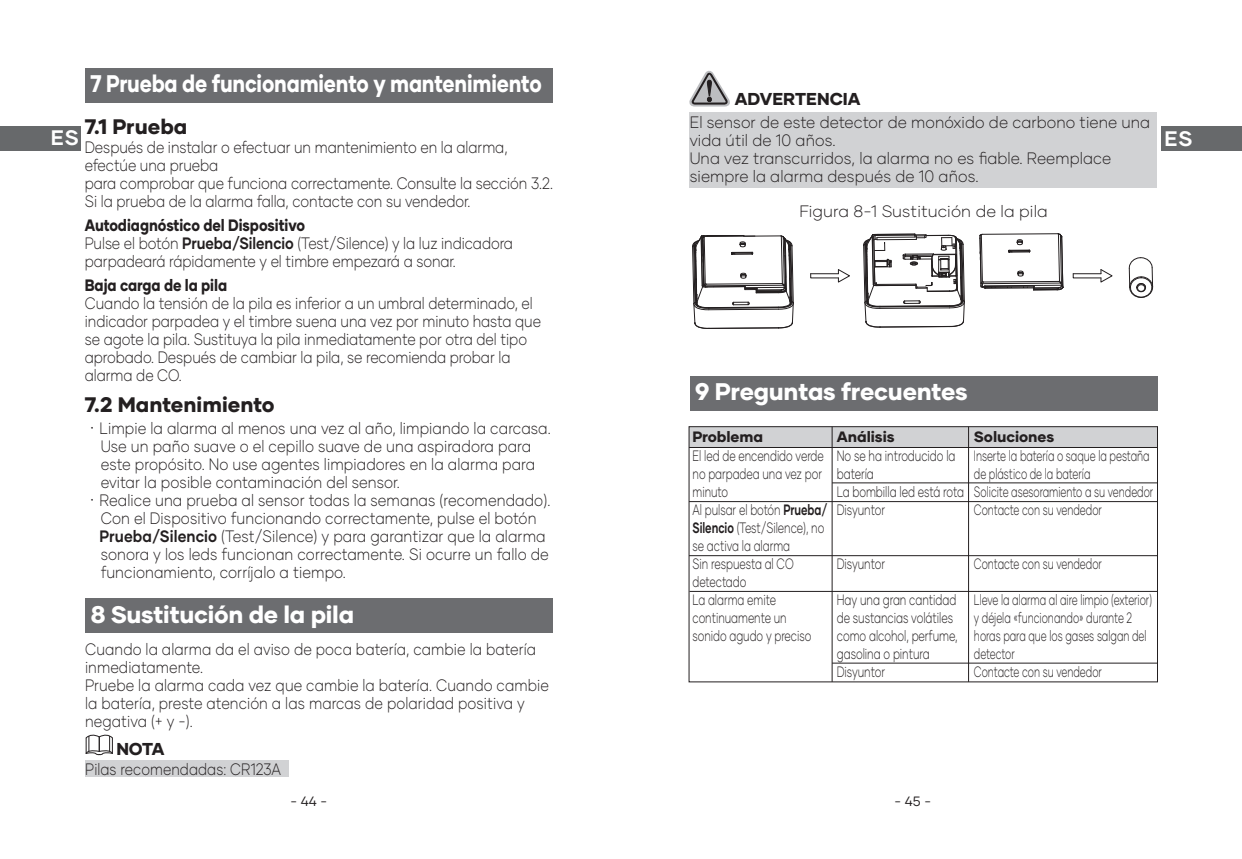
<style>
.page{position:relative;width:1242px;height:859px;background:#fff}
.page>*{position:absolute;margin:0;border:0;box-sizing:border-box;transform-origin:0 0}
.t1{font:800 24px "Gilmer";letter-spacing:-.01em;color:#fff}
.t2{font:800 24px "Gilmer";letter-spacing:-.01em;color:#fff;scale:.85 1}
.t3{font:800 21px "Gilmer";color:#231f20}
.t4{font:700 21px "Gilmer";color:#fff}
.t5{font:800 17.1px "Gilmer";color:#231f20}
.t6{font:300 16.5px/18px "Gilmer";letter-spacing:.005em;color:#231f20;scale:.86 1}
.t7{font:300 16.5px "Gilmer";letter-spacing:.005em;color:#231f20;scale:.89 1}
.t8{font:300 16.5px/18px "Gilmer";letter-spacing:.005em;color:#231f20;scale:.88 1}
.t9{font:300 16.5px/18px "Gilmer";letter-spacing:.005em;color:#231f20;scale:.94 1}
.t10{font:300 16.5px "Gilmer";letter-spacing:.005em;color:#231f20}
.t11{font:300 16.5px "Gilmer";letter-spacing:.005em;color:#231f20;scale:.85 1}
.t12{font:800 16.5px "Gilmer";letter-spacing:-.005em;color:#231f20;scale:.86 1}
.t13{font:300 15px/18px "Gilmer";letter-spacing:-.005em;color:#231f20;scale:.68 1}
.t14{font:300 15px/18px "Gilmer";letter-spacing:-.005em;color:#231f20;scale:.72 1}
.t15{font:300 15px/18px "Gilmer";letter-spacing:-.005em;color:#231f20;scale:.73 1}
.t16{font:800 15px "Gilmer";letter-spacing:-.005em;color:#231f20}
.t17{font:13.5px "Gilmer";color:#231f20}
.s1{font-weight:800}
.s2{font-weight:700}
.s3{font-family:"Adobe Song Std"}
</style>
<div class="page">
<div style="left:1161px;top:126px;width:81px;height:24px;background:#67696b"></div>
<div style="left:0;top:127px;width:81px;height:24px;background:#67696b"></div>
<div style="left:85px;top:68px;width:468px;height:34px;background:#6c6d70"></div>
<div style="left:85px;top:760px;width:204px;height:17px;background:#d1d2d4"></div>
<svg style="left:85px;top:734px;width:28px;height:21px"></svg>
<div style="left:85px;top:599px;width:468px;height:34px;background:#6c6d70"></div>
<svg style="left:689px;top:70px;width:41px;height:37px"></svg>
<div style="left:689px;top:112px;width:468px;height:76px;background:#d1d2d4"></div>
<div style="left:689px;top:427px;width:468px;height:20px;background:#d1d2d4"></div>
<div style="left:689px;top:426px;width:468px;height:256px;border:1px solid #231f20"></div>
<hr style="left:689px;top:447px;width:468px;height:1px;background:#231f20">
<hr style="left:689px;top:591px;width:468px;height:1px;background:#231f20">
<hr style="left:831px;top:427px;width:1px;height:255px;background:#231f20">
<hr style="left:689px;top:555px;width:468px;height:1px;background:#231f20">
<hr style="left:968px;top:427px;width:1px;height:255px;background:#231f20">
<hr style="left:689px;top:501px;width:468px;height:1px;background:#231f20">
<hr style="left:832px;top:482px;width:325px;height:1px;background:#231f20">
<hr style="left:832px;top:663px;width:325px;height:1px;background:#231f20">
<svg style="left:1128px;top:257px;width:26px;height:41px"></svg>
<svg style="left:979px;top:233px;width:84px;height:58px"></svg>
<svg style="left:863px;top:233px;width:102px;height:95px"></svg>
<svg style="left:692px;top:235px;width:102px;height:94px"></svg>
<svg style="left:810px;top:269px;width:40px;height:14px"></svg>
<svg style="left:1072px;top:269px;width:41px;height:14px"></svg>
<div style="left:689px;top:376px;width:468px;height:34px;background:#6c6d70"></div>
<h1 class="t2" style="left:90px;top:69px;width:532px">7 Prueba de funcionamiento y mantenimiento</h1>
<p class="t3" style="left:85px;top:113px;width:104px">7.1 Prueba</p>
<p class="t6" style="left:85px;top:138px;width:546px">Después de instalar o efectuar un mantenimiento en la alarma, efectúe una prueba<br>para comprobar que funciona correctamente. Consulte la sección 3.2.<br>Si la prueba de la alarma falla, contacte con su vendedor.</p>
<p class="t6" style="left:85px;top:216px;width:499px"><span class="s1">Autodiagnóstico del Dispositivo<br></span>Pulse el botón <span class="s2">Prueba/Silencio</span> (Test/Silence) y la luz indicadora parpadeará rápidamente y el timbre empezará a sonar.</p>
<p class="t12" style="left:85px;top:274px;width:167px">Baja carga de la pila</p>
<p class="t6" style="left:85px;top:294px;width:532px">Cuando la tensión de la pila es inferior a un umbral determinado, el indicador parpadea y el timbre suena una vez por minuto hasta que se agote la pila. Sustituya la pila inmediatamente por otra del tipo aprobado. Después de cambiar la pila, se recomienda probar la alarma de CO.</p>
<p class="t3" style="left:85px;top:392px;width:191px">7.2 Mantenimiento</p>
<p class="t7" style="left:85px;top:418px;width:525px"><span class="s3">·</span>Limpie la alarma al menos una vez al año, limpiando la carcasa.</p>
<p class="t7" style="left:101px;top:436px;width:485px">Use un paño suave o el cepillo suave de una aspiradora para</p>
<p class="t7" style="left:101px;top:454px;width:490px">este propósito. No use agentes limpiadores en la alarma para</p>
<p class="t7" style="left:101px;top:472px;width:338px">evitar la posible contaminación del sensor.</p>
<p class="t7" style="left:85px;top:490px;width:524px"><span class="s3">·</span>Realice una prueba al sensor todas la semanas (recomendado).</p>
<p class="t7" style="left:101px;top:508px;width:491px">Con el Dispositivo funcionando correctamente, pulse el botón</p>
<p class="t7" style="left:100px;top:526px;width:503px"><span class="s2">Prueba/Silencio</span> (Test/Silence) y para garantizar que la alarma</p>
<p class="t7" style="left:101px;top:544px;width:505px">sonora y los leds funcionan correctamente. Si ocurre un fallo de</p>
<p class="t7" style="left:101px;top:562px;width:277px">funcionamiento, corríjalo a tiempo.</p>
<h1 class="t1" style="left:91px;top:599px;width:265px">8 Sustitución de la pila</h1>
<p class="t8" style="left:85px;top:640px;width:528px">Cuando la alarma da el aviso de poca batería, cambie la batería inmediatamente.<br>Pruebe la alarma cada vez que cambie la batería. Cuando cambie la batería, preste atención a las marcas de polaridad positiva y negativa (+ y -).</p>
<p class="t11" style="left:85px;top:759px;width:232px">Pilas recomendadas: CR123A</p>
<p class="t5" style="left:735px;top:88px;width:127px">ADVERTENCIA</p>
<p class="t9" style="left:689px;top:113px;width:491px">El sensor de este detector de monóxido de carbono tiene una vida útil de 10 años.<br>Una vez transcurridos, la alarma no es fiable. Reemplace siempre la alarma después de 10 años.</p>
<p class="t4" style="left:51px;top:124px;width:29px">ES</p>
<p class="t4" style="left:1164px;top:125px;width:29px">ES</p>
<p class="t10" style="left:799px;top:201px;width:250px">Figura 8-1 Sustitución de la pila</p>
<h1 class="t1" style="left:695px;top:377px;width:274px">9 Preguntas frecuentes</h1>
<p class="t16" style="left:692px;top:427px;width:72px">Problema</p>
<p class="t16" style="left:837px;top:427px;width:59px">Análisis</p>
<p class="t16" style="left:974px;top:427px;width:82px">Soluciones</p>
<p class="t14" style="left:692px;top:446px;width:189px">El led de encendido verde no parpadea una vez por minuto<br>Al pulsar el botón <span class="s2">Prueba/<br>Silencio</span> (Test/Silence), no se activa la alarma<br>Sin respuesta al CO detectado<br>La alarma emite continuamente un<br>sonido agudo y preciso</p>
<p class="t15" style="left:837px;top:446px;width:176px">No se ha introducido la batería<br>La bombilla led está rota<br>Disyuntor</p>
<p class="t13" style="left:974px;top:446px;width:265px">Inserte la batería o saque la pestaña de plástico de la batería<br>Solicite asesoramiento a su vendedor<br>Contacte con su vendedor</p>
<p class="t13" style="left:974px;top:554px;width:190px">Contacte con su vendedor</p>
<p class="t13" style="left:974px;top:590px;width:263px">Lleve la alarma al aire limpio (exterior) y déjela «funcionando» durante 2 horas para que los gases salgan del detector<br>Contacte con su vendedor</p>
<p class="t15" style="left:837px;top:554px;width:68px">Disyuntor</p>
<p class="t15" style="left:837px;top:590px;width:167px">Hay una gran cantidad de sustancias volátiles como alcohol, perfume, gasolina o pintura<br>Disyuntor</p>
<p class="t5" style="left:116px;top:738px;width:50px">NOTA</p>
<p class="t17" style="left:290px;top:793px;width:38px">- 44 -</p>
<p class="t17" style="left:894px;top:793px;width:38px">- 45 -</p>
</div>
